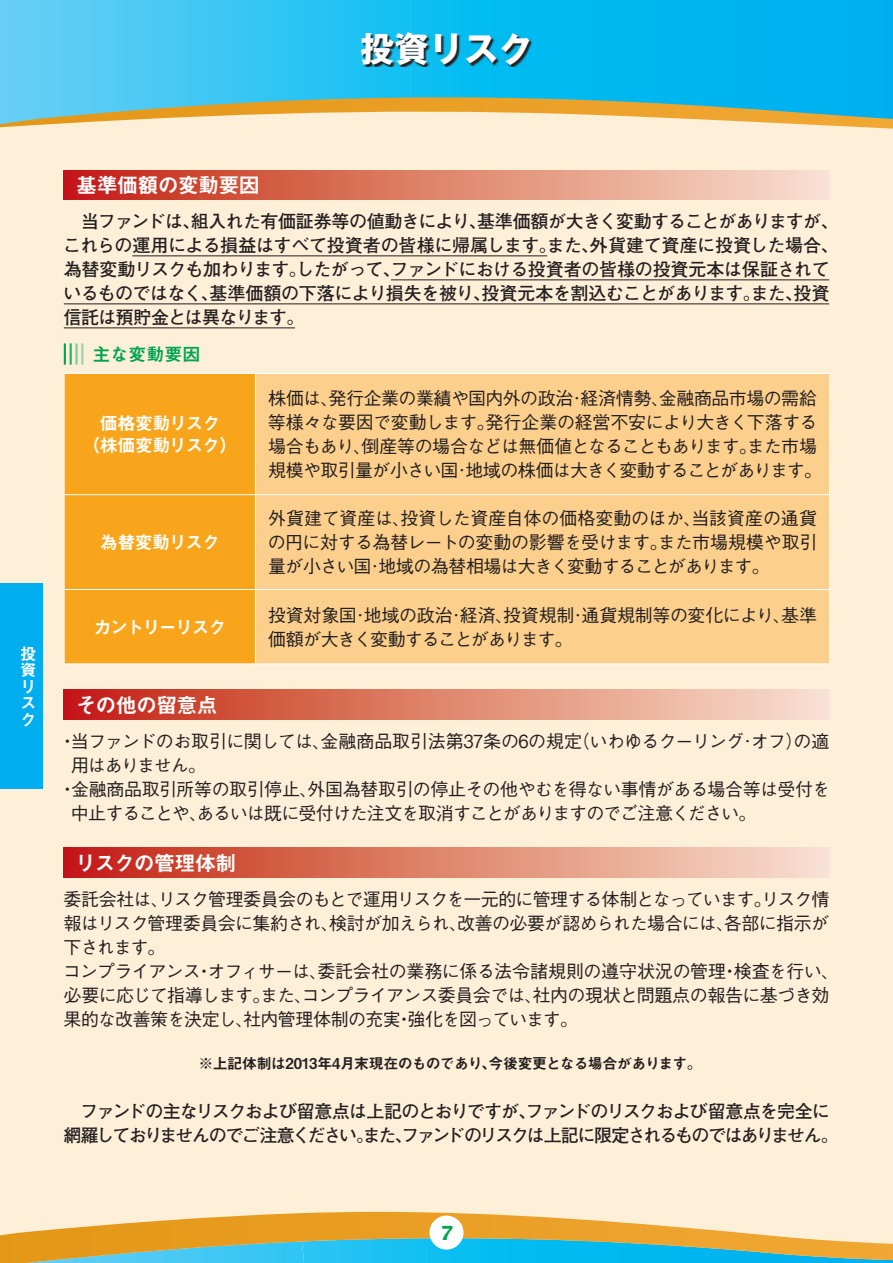
<style>
.page{position:relative;width:893px;height:1263px;background:#feefd8}
.page>*{position:absolute;margin:0;border:0;box-sizing:border-box;transform-origin:0 0}
.t1{font:700 34.5px "Gothic MB101 Pro";color:#fff}
.t2{font:21px "Midashi Go Pro MB31";letter-spacing:-.035em;color:#fff}
.t3{font:700 19.5px "Lucida Sans Std";color:#00a54f}
.t4{font:500 18px/24px "Gothic BBB Pro";letter-spacing:-.04em;color:#231f20}
.t5{font:700 18px/24px "Futo Go B101 Pro";letter-spacing:-.04em;color:#231f20}
.t6{font:700 18px/24px "Futo Go B101 Pro";letter-spacing:-.08em;color:#231f20;text-align:center}
.t7{font:500 18px "Gothic BBB Pro";letter-spacing:-.06em;color:#231f20}
.t8{font:18px/21.8px "Midashi Go Pro MB31";letter-spacing:-.065em;color:#fff;text-align:center}
.t9{font:500 18px "Gothic BBB Pro";letter-spacing:-.07em;color:#231f20}
.t10{font:18px "Midashi Go Pro MB31";letter-spacing:-.09em;color:#fff}
.t11{font:18px "Midashi Go Pro MB31";color:#00a54f}
.t12{font:16.5px/16.5px "Midashi Go Pro MB31";color:#fff}
.t13{font:15px "Midashi Go Pro MB31";letter-spacing:-.035em;color:#231f20}
</style>
<div class="page">
<svg style="left:0;top:1232px;width:26px;height:31px"></svg>
<svg style="left:0;top:0;width:892px;height:124px"></svg>
<svg style="left:26px;top:1211px;width:867px;height:52px"></svg>
<svg style="left:892px;top:0;width:1px;height:129px"></svg>
<div style="left:429px;top:1215px;width:34px;height:34px;background:#fff;border-radius:50%"></div>
<div style="left:0;top:583px;width:43px;height:206px;background:#00aeef"></div>
<svg style="left:363px;top:34px;width:168px;height:33px"></svg>
<div style="left:64px;top:170px;width:765px;height:30px;background:linear-gradient(to right,#c42210,#f9e4ce)"></div>
<hr style="left:132px;top:256px;width:415px;height:1px;background:#231f20">
<hr style="left:391px;top:280px;width:438px;height:1px;background:#231f20">
<hr style="left:64px;top:304px;width:765px;height:1px;background:#231f20">
<hr style="left:64px;top:328px;width:231px;height:1px;background:#231f20">
<div style="left:64px;top:690px;width:765px;height:29px;background:linear-gradient(to right,#c42210,#f9e4ce)"></div>
<div style="left:64px;top:848px;width:765px;height:29px;background:linear-gradient(to right,#c42210,#f9e4ce)"></div>
<hr style="left:64px;top:343px;width:2px;height:22px;background:#00a54f">
<hr style="left:70px;top:343px;width:2px;height:22px;background:#1eb26a">
<hr style="left:75px;top:343px;width:3px;height:22px;background:#80ca9c">
<hr style="left:81px;top:343px;width:2px;height:22px;background:#9ad2ae">
<div style="left:65px;top:374px;width:190px;height:290px;background:#f9a51b"></div>
<div style="left:256px;top:374px;width:573px;height:289px;background:#fdcf8c"></div>
<hr style="left:64px;top:373px;width:191px;height:1px;background:#fff">
<hr style="left:64px;top:374px;width:1px;height:120px;background:#fff">
<hr style="left:255px;top:373px;width:575px;height:1px;background:#fff">
<hr style="left:255px;top:374px;width:1px;height:120px;background:#fff">
<hr style="left:829px;top:374px;width:1px;height:120px;background:#fff">
<hr style="left:64px;top:494px;width:191px;height:1px;background:#fff">
<hr style="left:64px;top:495px;width:1px;height:94px;background:#fff">
<hr style="left:255px;top:494px;width:575px;height:1px;background:#fff">
<hr style="left:255px;top:495px;width:1px;height:94px;background:#fff">
<hr style="left:829px;top:495px;width:1px;height:94px;background:#fff">
<hr style="left:64px;top:589px;width:191px;height:1px;background:#fff">
<hr style="left:64px;top:590px;width:1px;height:74px;background:#fff">
<hr style="left:255px;top:589px;width:575px;height:1px;background:#fff">
<hr style="left:255px;top:590px;width:1px;height:74px;background:#fff">
<hr style="left:829px;top:590px;width:1px;height:74px;background:#fff">
<hr style="left:64px;top:664px;width:191px;height:1px;background:#fff">
<hr style="left:255px;top:664px;width:575px;height:1px;background:#fff">
<h1 class="t1" style="left:360px;top:20px;width:174px">投資リスク</h1>
<p class="t12" style="left:20px;top:643px;width:17px">投資リスク</p>
<p class="t2" style="left:76px;top:168px;width:185px">基準価額の変動要因</p>
<p class="t5" style="left:63px;top:207px;width:777px;text-indent:18px">当ファンドは、組入れた有価証券等の値動きにより、基準価額が大きく変動することがありますが、これらの運用による損益はすべて投資者の皆様に帰属します。また、外貨建て資産に投資した場合、為替変動リスクも加わります。したがって、ファンドにおける投資者の皆様の投資元本は保証されているものではなく、基準価額の下落により損失を被り、投資元本を割込むことがあります。また、投資信託は預貯金とは異なります。</p>
<p class="t11" style="left:92px;top:340px;width:109px">主な変動要因</p>
<p class="t8" style="left:82px;top:410px;width:157px">価格変動リスク<br>（株価変動リスク）</p>
<p class="t8" style="left:100px;top:529px;width:122px">為替変動リスク</p>
<p class="t10" style="left:93px;top:612px;width:135px">カントリーリスク</p>
<p class="t4" style="left:268px;top:384px;width:556px">株価は、発行企業の業績や国内外の政治･経済情勢、金融商品市場の需給等様々な要因で変動します。発行企業の経営不安により大きく下落する場合もあり、倒産等の場合などは無価値となることもあります。また市場規模や取引量が小さい国･地域の株価は大きく変動することがあります。</p>
<p class="t4" style="left:268px;top:504px;width:551px;text-align:justify">外貨建て資産は、投資した資産自体の価格変動のほか、当該資産の通貨の円に対する為替レートの変動の影響を受けます。また市場規模や取引量が小さい国･地域の為替相場は大きく変動することがあります。</p>
<p class="t4" style="left:268px;top:600px;width:550px">投資対象国･地域の政治･経済、投資規制･通貨規制等の変化により、基準価額が大きく変動することがあります。</p>
<p class="t2" style="left:76px;top:688px;width:144px">その他の留意点</p>
<p class="t4" style="left:59px;top:727px;width:772px">・当ファンドのお取引に関しては、金融商品取引法第37条の6の規定（いわゆるクーリング･オフ）の適</p>
<p class="t9" style="left:71px;top:751px;width:137px">用はありません。</p>
<p class="t4" style="left:59px;top:775px;width:773px">・金融商品取引所等の取引停止、外国為替取引の停止その他やむを得ない事情がある場合等は受付を</p>
<p class="t7" style="left:71px;top:799px;width:687px">中止することや、あるいは既に受付けた注文を取消すことがありますのでご注意ください。</p>
<p class="t2" style="left:75px;top:846px;width:163px">リスクの管理体制</p>
<p class="t4" style="left:63px;top:885px;width:778px">委託会社は、リスク管理委員会のもとで運用リスクを一元的に管理する体制となっています。リスク情報はリスク管理委員会に集約され、検討が加えられ、改善の必要が認められた場合には、各部に指示が下されます。<br>コンプライアンス・オフィサーは、委託会社の業務に係る法令諸規則の遵守状況の管理・検査を行い、必要に応じて指導します。また、コンプライアンス委員会では、社内の現状と問題点の報告に基づき効果的な改善策を決定し、社内管理体制の充実・強化を図っています。</p>
<p class="t13" style="left:199px;top:1051px;width:505px">※上記体制は2013年4月末現在のものであり、今後変更となる場合があります。</p>
<p class="t6" style="left:63px;top:1097px;width:777px">ファンドの主なリスクおよび留意点は上記のとおりですが、ファンドのリスクおよび留意点を完全に<br>網羅しておりませんのでご注意ください。また、ファンドのリスクは上記に限定されるものではありません。</p>
<p class="t3" style="left:440px;top:1222px;width:15px">7</p>
</div>
